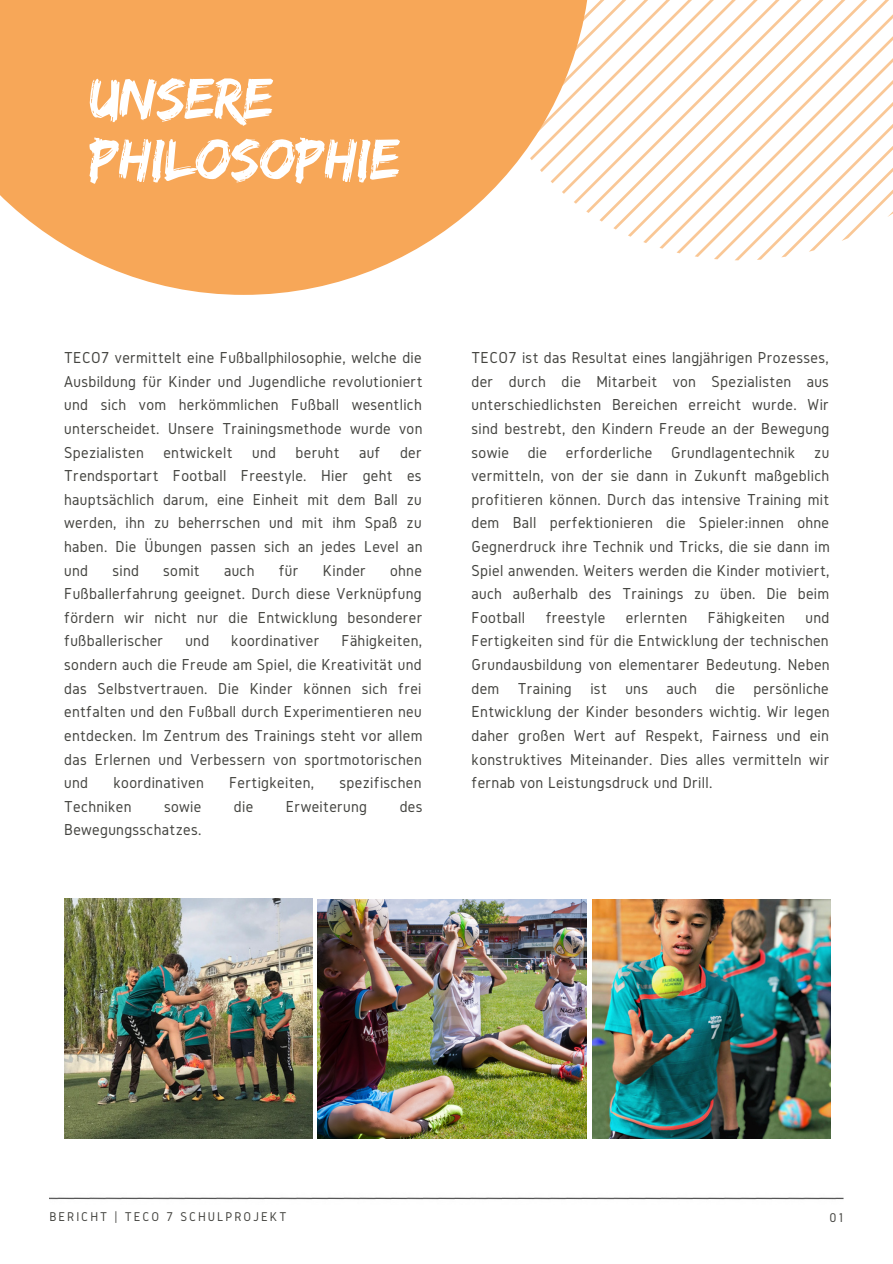
<style>
.page{position:relative;width:893px;height:1264px;background:#fff}
.page>*{position:absolute;margin:0;border:0;box-sizing:border-box;transform-origin:0 0}
.t1{font:60px/60.8px "Edo";letter-spacing:-.01em;color:#fff}
.t2{font:16.5px/23.5px "Gidole";letter-spacing:.02em;color:#444440;text-align:justify}
.t3{font:13.2px "Gidole";letter-spacing:.15em;color:#444440}
</style>
<div class="page">
<img style="left:318px;top:899px;width:268px;height:239px">
<img style="left:64px;top:898px;width:249px;height:240px">
<img style="left:592px;top:899px;width:238px;height:239px">
<svg style="left:0;top:0;width:472px;height:295px;fill:#f7a758"></svg>
<svg style="left:472px;top:0;width:420px;height:260px"></svg>
<img style="left:49px;top:1197px;width:794px;height:3px">
<h1 class="t1" style="left:89px;top:66px;width:312px">UNSERE<br>PHILOSOPHIE</h1>
<p class="t2" style="left:64px;top:345px;width:360px">TECO7 vermittelt eine Fußballphilosophie, welche die Ausbildung für Kinder und Jugendliche revolutioniert und sich vom herkömmlichen Fußball wesentlich unterscheidet. Unsere Trainingsmethode wurde von Spezialisten entwickelt und beruht auf der Trendsportart Football Freestyle. Hier geht es hauptsächlich darum, eine Einheit mit dem Ball zu werden, ihn zu beherrschen und mit ihm Spaß zu haben. Die Übungen passen sich an jedes Level an und</p>
<p class="t2" style="left:112px;top:558px;width:28px">sind</p>
<p class="t2" style="left:163px;top:558px;width:38px">somit</p>
<p class="t2" style="left:224px;top:558px;width:32px">auch</p>
<p class="t2" style="left:279px;top:558px;width:21px">für</p>
<p class="t2" style="left:323px;top:558px;width:45px">Kinder</p>
<p class="t2" style="left:64px;top:558px;width:360px;text-indent:326px">ohne Fußballerfahrung geeignet. Durch diese Verknüpfung fördern wir nicht nur die Entwicklung besonderer fußballerischer</p>
<p class="t2" style="left:64px;top:629px;width:359px;text-indent:277px">Fähigkeiten, sondern auch die Freude am Spiel, die Kreativität und das Selbstvertrauen. Die Kinder können sich frei entfalten und den Fußball durch Experimentieren neu entdecken. Im Zentrum des Trainings steht vor allem das Erlernen und Verbessern von sportmotorischen und</p>
<p class="t2" style="left:185px;top:629px;width:25px">und</p>
<p class="t2" style="left:231px;top:629px;width:90px">koordinativer</p>
<p class="t2" style="left:113px;top:770px;width:92px">koordinativen</p>
<p class="t2" style="left:229px;top:770px;width:87px">Fertigkeiten,</p>
<p class="t2" style="left:339px;top:770px;width:83px">spezifischen</p>
<p class="t2" style="left:64px;top:794px;width:69px">Techniken</p>
<p class="t2" style="left:164px;top:794px;width:39px">sowie</p>
<p class="t2" style="left:234px;top:794px;width:21px">die</p>
<p class="t2" style="left:286px;top:794px;width:83px">Erweiterung</p>
<p class="t2" style="left:399px;top:794px;width:24px">des</p>
<p class="t2" style="left:64px;top:817px;width:139px">Bewegungsschatzes.</p>
<p class="t2" style="left:471px;top:345px;width:360px">TECO7 ist das Resultat eines langjährigen Prozesses, der durch die Mitarbeit von Spezialisten aus unterschiedlichsten Bereichen erreicht wurde. Wir sind bestrebt, den Kindern Freude an der Bewegung sowie die erforderliche Grundlagentechnik zu vermitteln, von der sie dann in Zukunft maßgeblich profitieren können. Durch das intensive Training mit dem Ball perfektionieren die Spieler:innen ohne Gegnerdruck ihre Technik und Tricks, die sie dann im Spiel anwenden. Weiters werden die Kinder motiviert, auch außerhalb des Trainings zu üben. Die beim Football freestyle erlernten Fähigkeiten und Fertigkeiten sind für die Entwicklung der technischen Grundausbildung von elementarer Bedeutung. Neben dem Training ist uns auch die persönliche Entwicklung der Kinder besonders wichtig. Wir legen daher großen Wert auf Respekt, Fairness und ein konstruktives Miteinander. Dies alles vermitteln wir fernab von Leistungsdruck und Drill.</p>
<p class="t3" style="left:49px;top:1209px;width:238px">BERICHT | TECO 7 SCHULPROJEKT</p>
<p class="t3" style="left:829px;top:1210px;width:15px">01</p>
</div>
